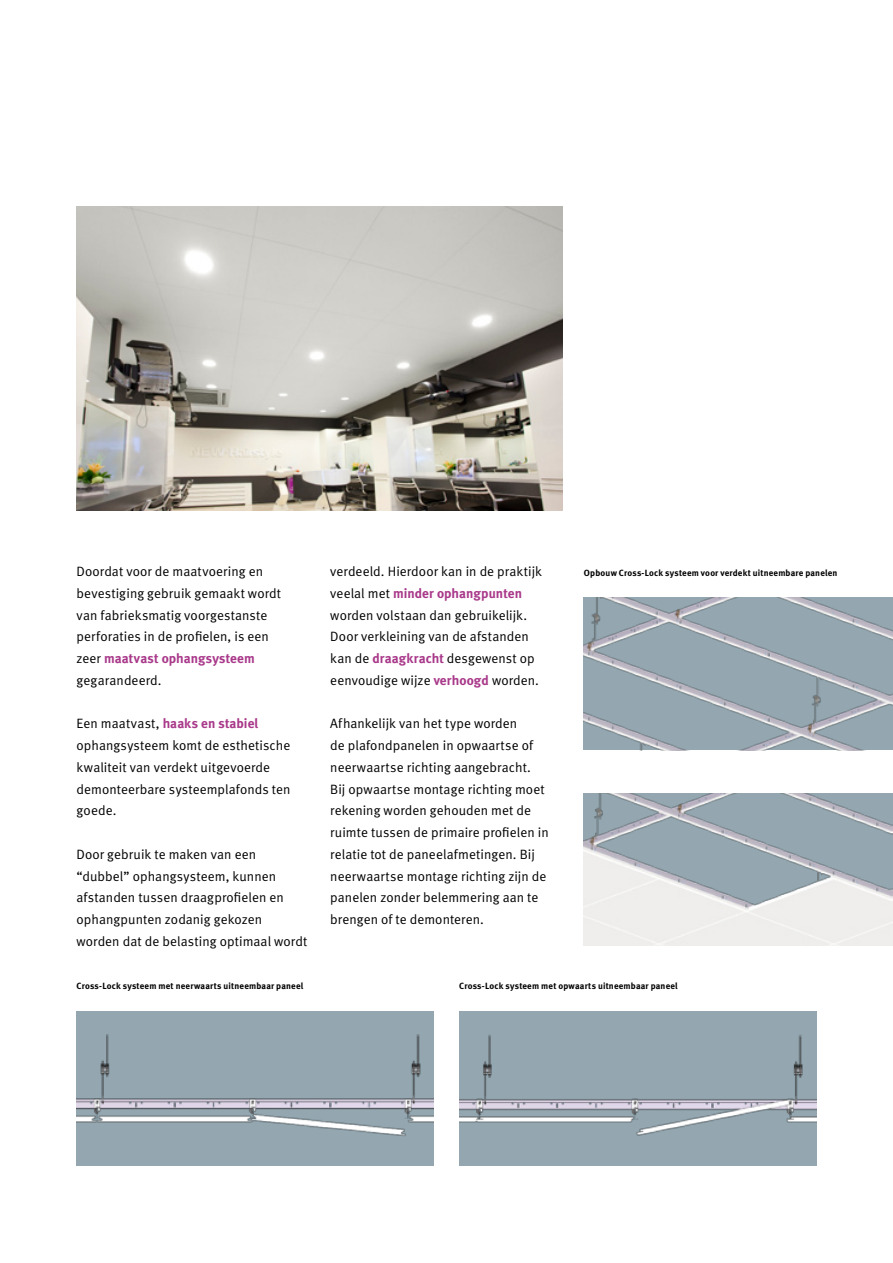
<style>
.page{position:relative;width:893px;height:1263px;background:#fff}
.page>*{position:absolute;margin:0;border:0;box-sizing:border-box;transform-origin:0 0}
.t1{font:13.5px/21.8px "Meta Normal";letter-spacing:.005em;color:#000}
.t2{font:700 13.5px "Meta Plus";letter-spacing:.005em;color:#a9398a}
.t3{font:700 9px "Meta";letter-spacing:.02em;color:#000}
.s1{font-family:"Meta Normal";font-weight:400;color:#000}
.s2{font-family:"Meta Plus";font-weight:700;color:#a9398a}
</style>
<div class="page">
<img style="left:584px;top:598px;width:309px;height:152px">
<img style="left:584px;top:794px;width:309px;height:152px">
<img style="left:77px;top:1011px;width:357px;height:154px">
<img style="left:459px;top:1011px;width:357px;height:154px">
<img style="left:77px;top:206px;width:486px;height:305px">
<p class="t1" style="left:77px;top:560px;width:206px">Doordat voor de maatvoering en bevestiging gebruik gemaakt wordt van fabrieksmatig voorgestanste perforaties in de profielen, is een</p>
<p class="t2" style="left:77px;top:651px;width:180px"><span class="s1">zeer</span> maatvast ophangsysteem</p>
<p class="t1" style="left:77px;top:669px;width:86px">gegarandeerd.</p>
<p class="t2" style="left:77px;top:716px;width:184px"><span class="s1">Een maatvast,</span> haaks en stabiel</p>
<p class="t1" style="left:77px;top:734px;width:215px">ophangsysteem komt de esthetische kwaliteit van verdekt uitgevoerde demonteerbare systeemplafonds ten goede.</p>
<p class="t1" style="left:77px;top:843px;width:232px">Door gebruik te maken van een “dubbel” ophangsysteem, kunnen afstanden tussen draagprofielen en ophangpunten zodanig gekozen worden dat de belasting optimaal wordt</p>
<p class="t1" style="left:330px;top:560px;width:213px">verdeeld. Hierdoor kan in de praktijk</p>
<p class="t2" style="left:330px;top:585px;width:193px"><span class="s1">veelal met</span> minder ophangpunten</p>
<p class="t1" style="left:330px;top:604px;width:210px">worden volstaan dan gebruikelijk.<br>Door verkleining van de afstanden kan de <span class="s2">draagkracht</span> desgewenst op eenvoudige wijze <span class="s2">verhoogd</span> worden.</p>
<p class="t1" style="left:330px;top:712px;width:220px">Afhankelijk van het type worden<br>de plafondpanelen in opwaartse of neerwaartse richting aangebracht.<br>Bij opwaartse montage richting moet rekening worden gehouden met de ruimte tussen de primaire profielen in relatie tot de paneelafmetingen. Bij neerwaartse montage richting zijn de panelen zonder belemmering aan te brengen of te demonteren.</p>
<p class="t3" style="left:584px;top:568px;width:255px">Opbouw Cross-Lock systeem voor verdekt uitneembare panelen</p>
<p class="t3" style="left:77px;top:981px;width:228px">Cross-Lock systeem met neerwaarts uitneembaar paneel</p>
<p class="t3" style="left:459px;top:981px;width:220px">Cross-Lock systeem met opwaarts uitneembaar paneel</p>
</div>
